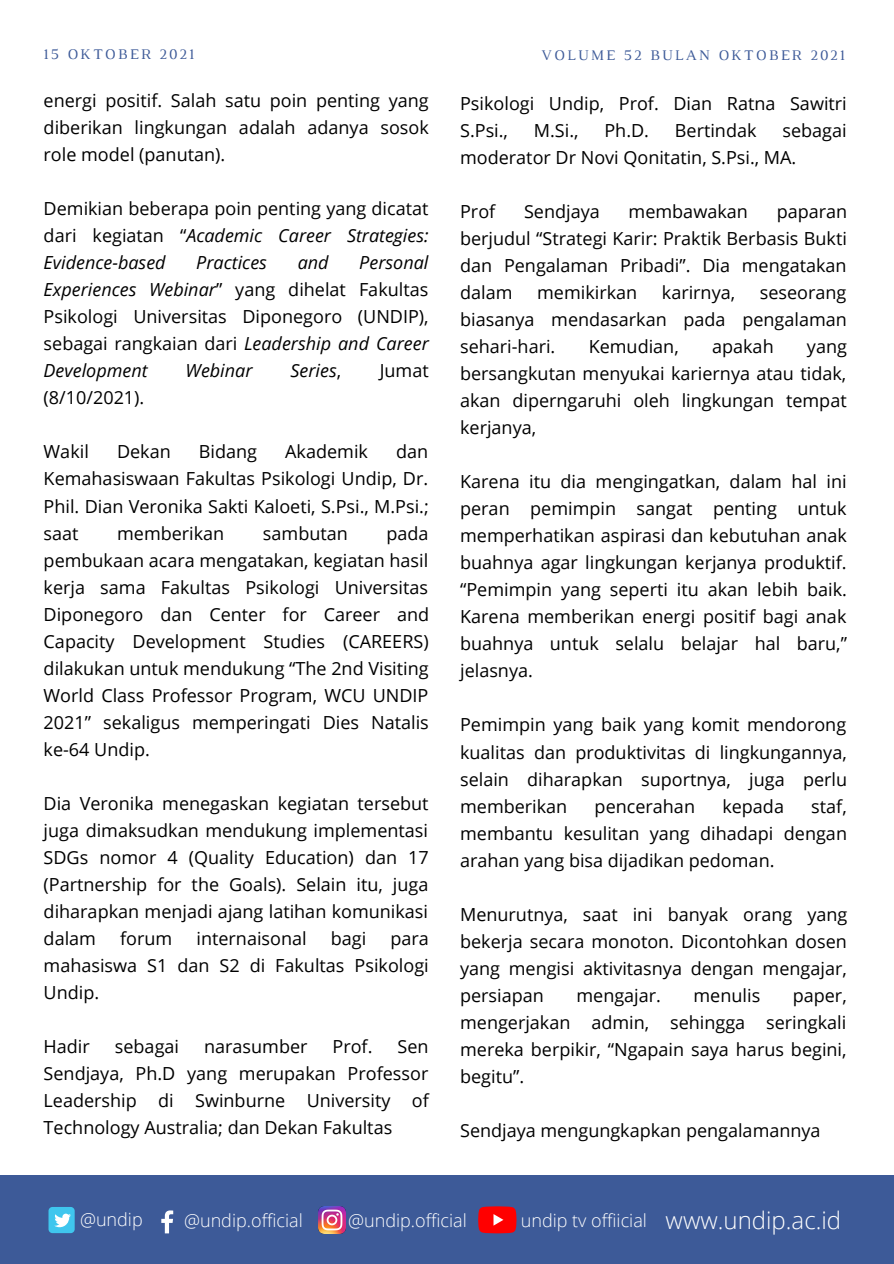
<style>
.page{position:relative;width:894px;height:1264px;background:#fff}
.page>*{position:absolute;margin:0;border:0;box-sizing:border-box;transform-origin:0 0}
.t1{font:300 24px "Open Sans";color:#fff}
.t2{font:18px/27px "Open Sans";color:#000;text-align:justify}
.t3{font:300 18px "Open Sans";color:#fff}
.t4{font:italic 18px "Open Sans";color:#000}
.t5{font:15px "Luthier";letter-spacing:.14em;color:#3d5a98}
.s1{font-style:italic}
.s2{font-style:normal}
</style>
<div class="page">
<div style="left:0;top:1175px;width:893px;height:88px;background:#3d5a98"></div>
<div style="left:48px;top:1206px;width:27px;height:27px;background:#3fc6ee;border-radius:4px"></div>
<svg style="left:54px;top:1213px;width:17px;height:14px"></svg>
<svg style="left:161px;top:1210px;width:12px;height:23px"></svg>
<svg style="left:478px;top:1206px;width:38px;height:27px"></svg>
<img style="left:318px;top:1206px;width:27px;height:27px">
<p class="t5" style="left:44px;top:49px;width:152px">15 OKTOBER 2021</p>
<p class="t5" style="left:541px;top:49px;width:305px">VOLUME 52 BULAN OKTOBER 2021</p>
<p class="t2" style="left:44px;top:86px;width:386px">energi positif. Salah satu poin penting yang diberikan lingkungan adalah adanya sosok role model (panutan).</p>
<p class="t2" style="left:44px;top:195px;width:386px">Demikian beberapa poin penting yang dicatat dari kegiatan “<span class="s1">Academic Career Strategies:<br>Evidence-based</span></p>
<p class="t2" style="left:44px;top:249px;width:386px;text-indent:315px"><span class="s1">Personal Experiences Webinar</span>” yang dihelat Fakultas Psikologi Universitas Diponegoro (UNDIP), sebagai rangkaian dari <span class="s1">Leadership and Career Development</span></p>
<p class="t4" style="left:196px;top:250px;width:72px">Practices</p>
<p class="t4" style="left:297px;top:250px;width:32px">and</p>
<p class="t4" style="left:185px;top:358px;width:68px">Webinar</p>
<p class="t4" style="left:290px;top:358px;width:52px">Series<span class="s2">,</span></p>
<p class="t2" style="left:379px;top:357px;width:50px">Jumat</p>
<p class="t2" style="left:44px;top:384px;width:102px">(8/10/2021).</p>
<p class="t2" style="left:44px;top:438px;width:47px">Wakil</p>
<p class="t2" style="left:117px;top:438px;width:55px">Dekan</p>
<p class="t2" style="left:199px;top:438px;width:60px">Bidang</p>
<p class="t2" style="left:285px;top:438px;width:84px">Akademik</p>
<p class="t2" style="left:44px;top:438px;width:386px;text-indent:352px">dan Kemahasiswaan Fakultas Psikologi Undip, Dr.<br>Phil. Dian Veronika Sakti Kaloeti, S.Psi., M.Psi.; saat</p>
<p class="t2" style="left:44px;top:519px;width:387px;text-indent:342px">pada pembukaan acara mengatakan, kegiatan hasil kerja sama Fakultas Psikologi Universitas Diponegoro dan Center for Career and Capacity Development Studies (CAREERS) dilakukan untuk mendukung “The 2nd Visiting World Class Professor Program, WCU UNDIP 2021” sekaligus memperingati Dies Natalis ke-64 Undip.</p>
<p class="t2" style="left:44px;top:789px;width:386px">Dia Veronika menegaskan kegiatan tersebut juga dimaksudkan mendukung implementasi SDGs nomor 4 (Quality Education) dan 17 (Partnership for the Goals). Selain itu, juga diharapkan menjadi ajang latihan komunikasi dalam</p>
<p class="t2" style="left:117px;top:519px;width:109px">memberikan</p>
<p class="t2" style="left:263px;top:519px;width:86px">sambutan</p>
<p class="t2" style="left:120px;top:924px;width:54px">forum</p>
<p class="t2" style="left:196px;top:924px;width:112px">internaisonal</p>
<p class="t2" style="left:331px;top:924px;width:37px">bagi</p>
<p class="t2" style="left:44px;top:924px;width:387px;text-indent:347px">para mahasiswa S1 dan S2 di Fakultas Psikologi Undip.</p>
<p class="t2" style="left:44px;top:1032px;width:48px">Hadir</p>
<p class="t2" style="left:115px;top:1032px;width:66px">sebagai</p>
<p class="t2" style="left:204px;top:1032px;width:105px">narasumber</p>
<p class="t2" style="left:332px;top:1032px;width:41px">Prof.</p>
<p class="t2" style="left:44px;top:1032px;width:386px;text-indent:354px">Sen Sendjaya, Ph.D yang merupakan Professor Leadership di Swinburne University of Technology Australia; dan Dekan Fakultas</p>
<p class="t2" style="left:460px;top:89px;width:388px">Psikologi Undip, Prof. Dian Ratna Sawitri<br>S.Psi.,</p>
<p class="t2" style="left:460px;top:116px;width:388px;text-indent:322px">sebagai moderator Dr Novi Qonitatin, S.Psi., MA.</p>
<p class="t2" style="left:460px;top:197px;width:37px">Prof</p>
<p class="t2" style="left:524px;top:197px;width:77px">Sendjaya</p>
<p class="t2" style="left:628px;top:197px;width:121px">membawakan</p>
<p class="t2" style="left:533px;top:116px;width:46px">M.Si.,</p>
<p class="t2" style="left:604px;top:116px;width:46px">Ph.D.</p>
<p class="t2" style="left:674px;top:116px;width:83px">Bertindak</p>
<p class="t2" style="left:460px;top:197px;width:388px;text-indent:316px">paparan berjudul “Strategi Karir: Praktik Berbasis Bukti dan Pengalaman Pribadi”. Dia mengatakan dalam</p>
<p class="t2" style="left:537px;top:278px;width:102px">memikirkan</p>
<p class="t2" style="left:661px;top:278px;width:75px">karirnya,</p>
<p class="t2" style="left:460px;top:278px;width:388px;text-indent:299px">seseorang biasanya mendasarkan pada pengalaman sehari-hari.</p>
<p class="t2" style="left:588px;top:332px;width:91px">Kemudian,</p>
<p class="t2" style="left:711px;top:332px;width:63px">apakah</p>
<p class="t2" style="left:460px;top:332px;width:388px;text-indent:347px">yang bersangkutan menyukai kariernya atau tidak, akan diperngaruhi oleh lingkungan tempat kerjanya,</p>
<p class="t2" style="left:460px;top:467px;width:388px">Karena itu dia mengingatkan, dalam hal ini peran pemimpin sangat penting untuk memperhatikan aspirasi dan kebutuhan anak buahnya agar lingkungan kerjanya produktif. “Pemimpin yang seperti itu akan lebih baik.<br>Karena memberikan energi positif bagi anak buahnya untuk selalu belajar hal baru,” jelasnya.</p>
<p class="t2" style="left:460px;top:711px;width:388px">Pemimpin yang baik yang komit mendorong kualitas dan produktivitas di lingkungannya, selain diharapkan suportnya, juga perlu memberikan</p>
<p class="t2" style="left:460px;top:792px;width:388px;text-indent:351px">staf, membantu kesulitan yang dihadapi dengan arahan yang bisa dijadikan pedoman.</p>
<p class="t2" style="left:460px;top:900px;width:388px">Menurutnya, saat ini banyak orang yang bekerja secara monoton. Dicontohkan dosen yang mengisi aktivitasnya dengan mengajar, persiapan</p>
<p class="t2" style="left:594px;top:792px;width:102px">pencerahan</p>
<p class="t2" style="left:722px;top:792px;width:63px">kepada</p>
<p class="t2" style="left:576px;top:981px;width:86px">mengajar.</p>
<p class="t2" style="left:693px;top:981px;width:68px">menulis</p>
<p class="t2" style="left:460px;top:981px;width:388px;text-indent:332px">paper, mengerjakan admin, sehingga seringkali mereka berpikir, “Ngapain saya harus begini, begitu”.</p>
<p class="t2" style="left:460px;top:1116px;width:362px">Sendjaya mengungkapkan pengalamannya</p>
<p class="t3" style="left:80px;top:1207px;width:64px">@undip</p>
<p class="t3" style="left:184px;top:1207px;width:120px">@undip.official</p>
<p class="t3" style="left:348px;top:1207px;width:120px">@undip.official</p>
<p class="t3" style="left:520px;top:1207px;width:128px">undip tv offiicial</p>
<p class="t1" style="left:665px;top:1203px;width:177px">www.undip.ac.id</p>
</div>
